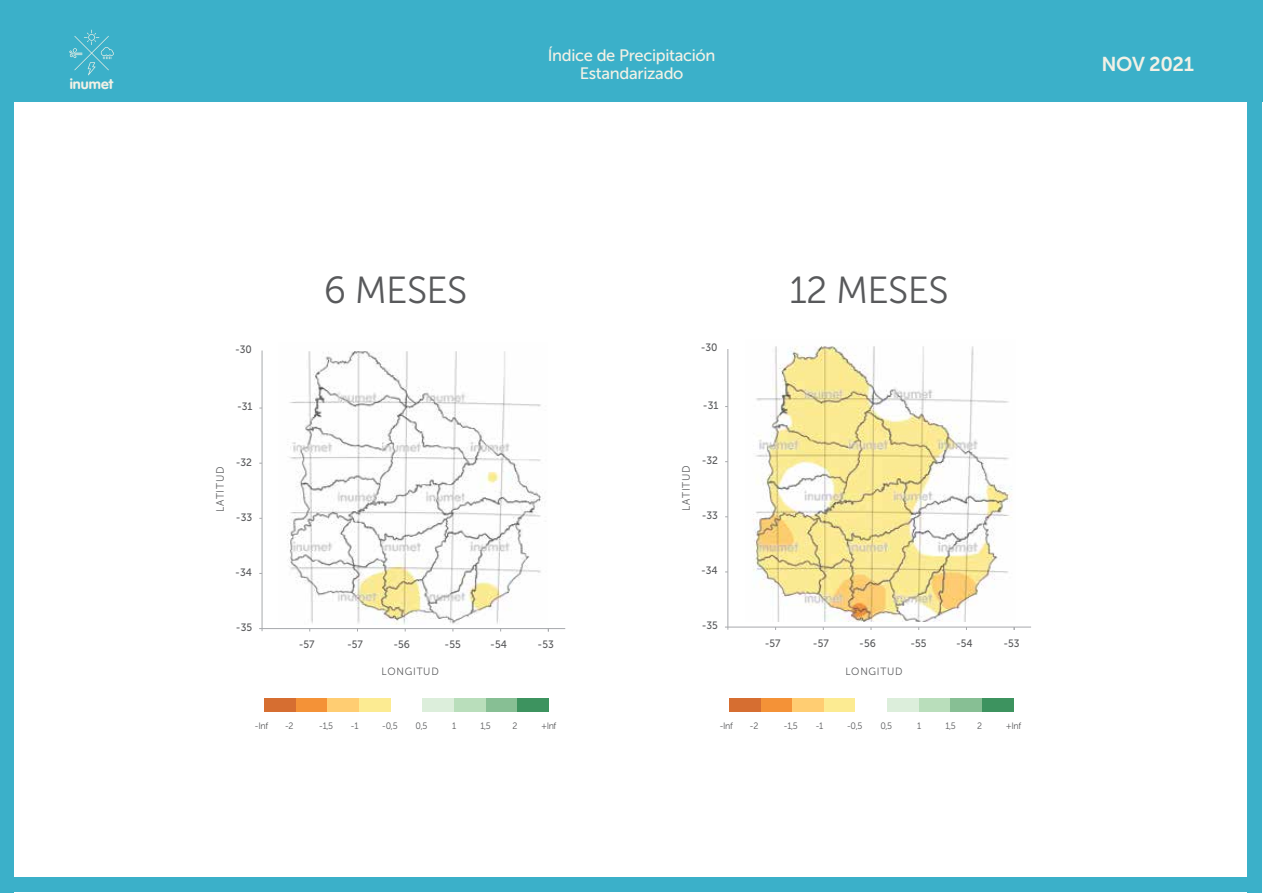
<style>
.page{position:relative;width:1263px;height:893px;background:#fff}
.page>*{position:absolute;margin:0;border:0;box-sizing:border-box;transform-origin:0 0}
.t1{font:37.65px "Museo Sans 300";letter-spacing:-.02em;color:#58595b}
.t2{font:19.95px "Museo Sans 700";letter-spacing:-.02em;color:#f2f1e6}
.t3{font:16.5px/18px "Museo Sans 500";letter-spacing:-.02em;color:#f2f1e6;text-align:center}
.t4{font:14.25px "VAG Rounded Bold";color:#f2f1e6}
.t5{font:10.65px "Museo Sans 500";letter-spacing:-.005em;color:#58595b;scale:.96 1}
.t6{font:10.65px "Museo Sans 300";letter-spacing:.075em;color:#58595b;scale:.96 1}
.t7{font:10.5px "Museo Sans 300";letter-spacing:.075em;color:#58595b;scale:.96 1}
.t8{font:9.3px "Museo Sans 300";letter-spacing:-.05em;color:#58595b;scale:.96 1}
</style>
<div class="page">
<img style="left:287px;top:351px;width:254px;height:274px">
<img style="left:753px;top:346px;width:259px;height:276px">
<div style="left:0;top:0;width:1263px;height:102px;background:#3bb0c9"></div>
<svg style="left:69px;top:30px;width:45px;height:45px"></svg>
<div style="left:1248px;top:71px;width:14px;height:822px;background:#3bb0c9"></div>
<div style="left:0;top:877px;width:1262px;height:15px;background:#3bb0c9"></div>
<div style="left:0;top:71px;width:14px;height:822px;background:#3bb0c9"></div>
<div style="left:517px;top:699px;width:32px;height:13px;background:#3d935f"></div>
<div style="left:485px;top:699px;width:32px;height:13px;background:#87bf94"></div>
<div style="left:454px;top:699px;width:31px;height:13px;background:#b9debb"></div>
<div style="left:422px;top:699px;width:32px;height:13px;background:#dceedb"></div>
<div style="left:359px;top:699px;width:31px;height:13px;background:#fceb92"></div>
<div style="left:327px;top:699px;width:32px;height:13px;background:#ffcd72"></div>
<div style="left:296px;top:699px;width:31px;height:13px;background:#f49237"></div>
<div style="left:264px;top:699px;width:32px;height:13px;background:#d66e31"></div>
<hr style="left:259px;top:628px;width:306px;height:1px;background:#a7a9ac">
<hr style="left:262px;top:350px;width:1px;height:281px;background:#a7a9ac">
<hr style="left:725px;top:627px;width:306px;height:1px;background:#a7a9ac">
<hr style="left:728px;top:349px;width:1px;height:281px;background:#a7a9ac">
<div style="left:982px;top:699px;width:31px;height:13px;background:#3d935f"></div>
<div style="left:950px;top:699px;width:32px;height:13px;background:#87bf94"></div>
<div style="left:918px;top:699px;width:32px;height:13px;background:#b9debb"></div>
<div style="left:887px;top:699px;width:31px;height:13px;background:#dceedb"></div>
<div style="left:824px;top:699px;width:31px;height:13px;background:#fceb92"></div>
<div style="left:792px;top:699px;width:32px;height:13px;background:#ffcd72"></div>
<div style="left:760px;top:699px;width:32px;height:13px;background:#f49237"></div>
<div style="left:729px;top:699px;width:31px;height:13px;background:#d66e31"></div>
<h3 class="t4" style="left:70px;top:76px;width:45px">inumet</h3>
<h3 class="t3" style="left:548px;top:47px;width:169px">Índice de Precipitación<br>Estandarizado</h3>
<p class="t5" style="left:235px;top:343px;width:19px">-30</p>
<h1 class="t1" style="left:324px;top:270px;width:145px">6 MESES</h1>
<h1 class="t1" style="left:789px;top:270px;width:161px">12 MESES</h1>
<p class="t5" style="left:701px;top:342px;width:19px">-30</p>
<p class="t5" style="left:237px;top:401px;width:18px">-31</p>
<p class="t6" style="left:215px;top:512px;width:49px;rotate:-90deg">LATITUD</p>
<p class="t5" style="left:236px;top:456px;width:18px">-32</p>
<p class="t5" style="left:236px;top:511px;width:18px">-33</p>
<p class="t5" style="left:235px;top:566px;width:19px">-34</p>
<p class="t5" style="left:236px;top:621px;width:18px">-35</p>
<p class="t5" style="left:299px;top:639px;width:18px">-57</p>
<p class="t5" style="left:347px;top:639px;width:18px">-57</p>
<p class="t5" style="left:393px;top:639px;width:19px">-56</p>
<p class="t5" style="left:445px;top:639px;width:18px">-55</p>
<p class="t5" style="left:490px;top:639px;width:19px">-54</p>
<p class="t5" style="left:538px;top:639px;width:18px">-53</p>
<p class="t7" style="left:382px;top:665px;width:61px">LONGITUD</p>
<p class="t8" style="left:255px;top:721px;width:16px">-Inf</p>
<p class="t8" style="left:285px;top:721px;width:11px">-2</p>
<p class="t8" style="left:319px;top:721px;width:16px">-1,5</p>
<p class="t8" style="left:351px;top:721px;width:10px">-1</p>
<p class="t8" style="left:382px;top:721px;width:18px">-0,5</p>
<p class="t8" style="left:416px;top:721px;width:14px">0,5</p>
<p class="t8" style="left:452px;top:721px;width:6px">1</p>
<p class="t8" style="left:481px;top:721px;width:12px">1,5</p>
<p class="t8" style="left:512px;top:721px;width:7px">2</p>
<p class="t8" style="left:541px;top:721px;width:17px">+Inf</p>
<p class="t5" style="left:703px;top:399px;width:18px">-31</p>
<p class="t6" style="left:680px;top:511px;width:49px;rotate:-90deg">LATITUD</p>
<p class="t5" style="left:702px;top:454px;width:18px">-32</p>
<p class="t5" style="left:702px;top:510px;width:18px">-33</p>
<p class="t5" style="left:701px;top:565px;width:19px">-34</p>
<p class="t5" style="left:702px;top:620px;width:18px">-35</p>
<p class="t5" style="left:765px;top:637px;width:18px">-57</p>
<p class="t5" style="left:813px;top:637px;width:18px">-57</p>
<p class="t5" style="left:859px;top:637px;width:19px">-56</p>
<p class="t5" style="left:910px;top:637px;width:18px">-55</p>
<p class="t5" style="left:956px;top:637px;width:19px">-54</p>
<p class="t5" style="left:1003px;top:637px;width:18px">-53</p>
<p class="t7" style="left:845px;top:666px;width:61px">LONGITUD</p>
<p class="t8" style="left:719px;top:721px;width:16px">-Inf</p>
<p class="t8" style="left:749px;top:721px;width:11px">-2</p>
<p class="t8" style="left:783px;top:721px;width:16px">-1,5</p>
<p class="t8" style="left:815px;top:721px;width:10px">-1</p>
<p class="t8" style="left:847px;top:721px;width:18px">-0,5</p>
<p class="t8" style="left:880px;top:721px;width:14px">0,5</p>
<p class="t8" style="left:917px;top:721px;width:6px">1</p>
<p class="t8" style="left:945px;top:721px;width:12px">1,5</p>
<p class="t8" style="left:977px;top:721px;width:7px">2</p>
<p class="t8" style="left:1006px;top:721px;width:17px">+Inf</p>
<h2 class="t2" style="left:1101px;top:53px;width:94px">NOV 2021</h2>
</div>
